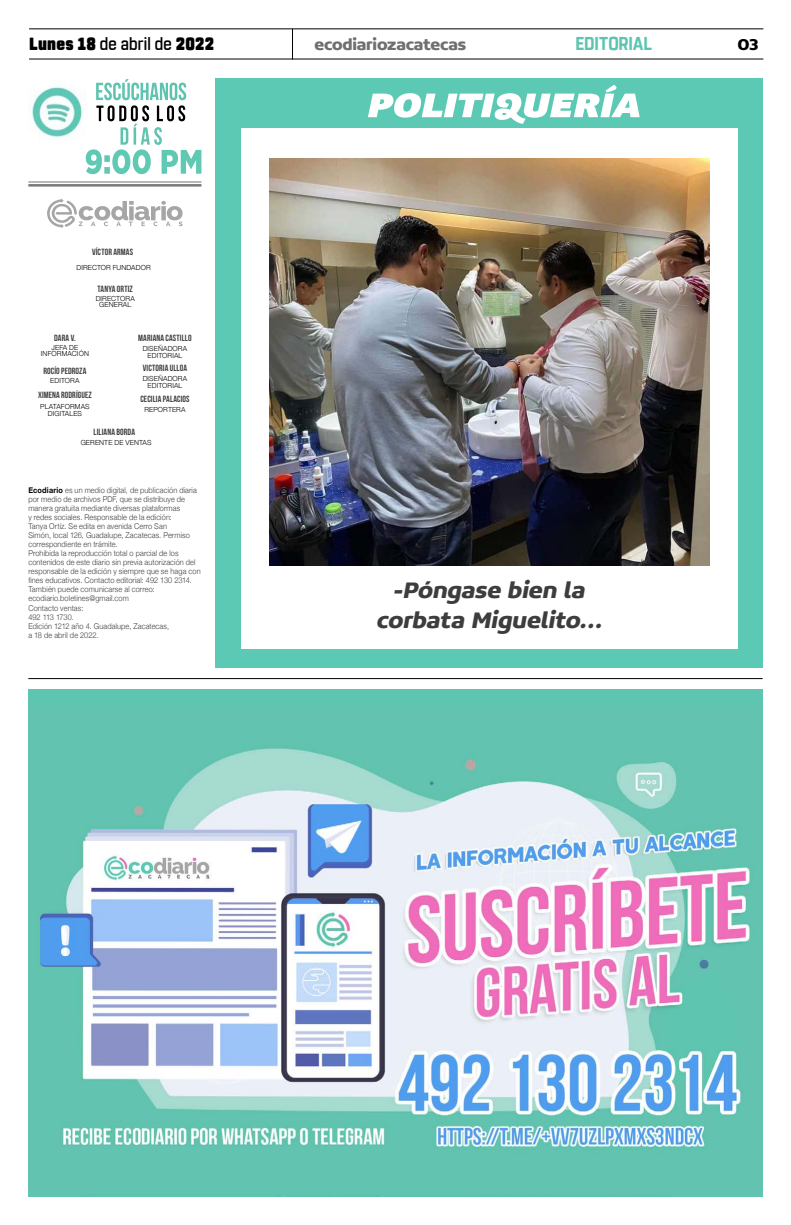
<style>
.page{position:relative;width:791px;height:1225px;background:#fff}
.page>*{position:absolute;margin:0;border:0;box-sizing:border-box;transform-origin:0 0}
.t1{font:italic 700 24px/30px "Concord";color:#3d3d3d;text-align:center}
.t2{font:700 18.6px "Rohn Rounded";color:#5ec4af;scale:.91 1}
.t3{font:900 17.6px "Rohn Rounded";letter-spacing:.02em;color:#000;scale:.91 1}
.t4{font:700 16.9px "Concord";letter-spacing:-.01em;color:#706f6f}
.t5{font:700 16.9px "Concord";color:#000}
.t6{font:9px "Bebas Neue";letter-spacing:.015em;color:#3d3d3d}
.t7{font:300 8px/9px "Helvetica Neue";letter-spacing:.015em;color:#3d3d3d;scale:.92 1}
.t8{font:300 7px/6.6px "Helvetica Neue";letter-spacing:.02em;color:#000;text-align:center}
.s1{font-weight:500}
.s2{font-weight:700;color:#000}
</style>
<div class="page">
<hr style="left:29px;top:28px;width:734px;height:1px;background:#000">
<hr style="left:29px;top:59px;width:734px;height:1px;background:#000">
<hr style="left:292px;top:29px;width:1px;height:31px;background:#000">
<div style="left:215px;top:78px;width:548px;height:589px;background:#5cc9b5"></div>
<div style="left:241px;top:128px;width:496px;height:520px;background:#fff"></div>
<img style="left:269px;top:158px;width:441px;height:407px">
<img style="left:32px;top:86px;width:54px;height:54px">
<svg style="left:47px;top:198px;width:136px;height:30px"></svg>
<hr style="left:28px;top:182px;width:173px;height:1px;background:#1f1f1f">
<hr style="left:28px;top:184px;width:173px;height:3px;background:#1f1f1f">
<div style="left:81px;top:136px;width:120px;height:27px;background:#fff"></div>
<svg style="left:86px;top:79px;width:115px;height:95px"></svg>
<svg style="left:368px;top:85px;width:272px;height:39px"></svg>
<img style="left:28px;top:690px;width:735px;height:506px">
<hr style="left:28px;top:678px;width:735px;height:1px;background:#000">
<h3 class="t3" style="left:29px;top:33px;width:205px">Lunes 18 <span class="s1">de abril de</span> 2022</h3>
<h3 class="t4" style="left:314px;top:34px;width:153px">ecodiariozacatecas</h3>
<h2 class="t2" style="left:575px;top:32px;width:86px">EDITORIAL</h2>
<h3 class="t5" style="left:737px;top:34px;width:23px">03</h3>
<p class="t6" style="left:92px;top:247px;width:43px">VÍCTOR ARMAS</p>
<p class="t8" style="left:77px;top:264px;width:76px">DIRECTOR FUNDADOR</p>
<p class="t6" style="left:98px;top:284px;width:37px">TANYA ORTIZ</p>
<p class="t8" style="left:96px;top:295px;width:41px;line-height:6px">DIRECTORA<br>GENERAL</p>
<p class="t6" style="left:54px;top:333px;width:23px">DARA V.</p>
<p class="t8" style="left:50px;top:377px;width:31px">EDITORA</p>
<p class="t8" style="left:41px;top:344px;width:49px;line-height:6px">JEFA DE<br>INFORMACIÓN</p>
<p class="t6" style="left:43px;top:366px;width:44px">ROCÍO PEDROZA</p>
<p class="t6" style="left:38px;top:390px;width:55px">XIMENA RODRÍGUEZ</p>
<p class="t8" style="left:40px;top:403px;width:51px">PLATAFORMAS<br>DIGITALES</p>
<p class="t6" style="left:138px;top:333px;width:55px">MARIANA CASTILLO</p>
<p class="t8" style="left:143px;top:345px;width:46px">DISEÑADORA<br>EDITORIAL</p>
<p class="t6" style="left:143px;top:363px;width:46px">VICTORIA ULLOA</p>
<p class="t8" style="left:143px;top:375px;width:46px">DISEÑADORA<br>EDITORIAL</p>
<p class="t6" style="left:140px;top:394px;width:51px">CECILIA PALACIOS</p>
<p class="t8" style="left:144px;top:405px;width:43px">REPORTERA</p>
<p class="t6" style="left:94px;top:427px;width:43px">LILIANA BORDA</p>
<p class="t8" style="left:81px;top:439px;width:72px">GERENTE DE VENTAS</p>
<p class="t7" style="left:28px;top:485px;width:189px"><span class="s2">Ecodiario</span> es un medio digital, de publicación diaria por medio de archivos PDF, que se distribuye de manera gratuita mediante diversas plataformas<br>y redes sociales. Responsable de la edición:<br>Tanya Ortíz. Se edita en avenida Cerro San<br>Simón, local 126, Guadalupe, Zacatecas. Permiso correspondiente en trámite.<br>Prohibida la reproducción total o parcial de los contenidos de este diario sin previa autorización del responsable de la edición y siempre que se haga con fines educativos. Contacto editorial: 492 130 2314.<br>También puede comunicarse al correo: ecodiario.boletines@gmail.com<br>Contacto ventas:<br>492 113 1730.<br>Edición 1212 año 4. Guadalupe, Zacatecas,<br>a 18 de abril de 2022.</p>
<h1 class="t1" style="left:376px;top:574px;width:233px">-Póngase bien la corbata Miguelito…</h1>
</div>
